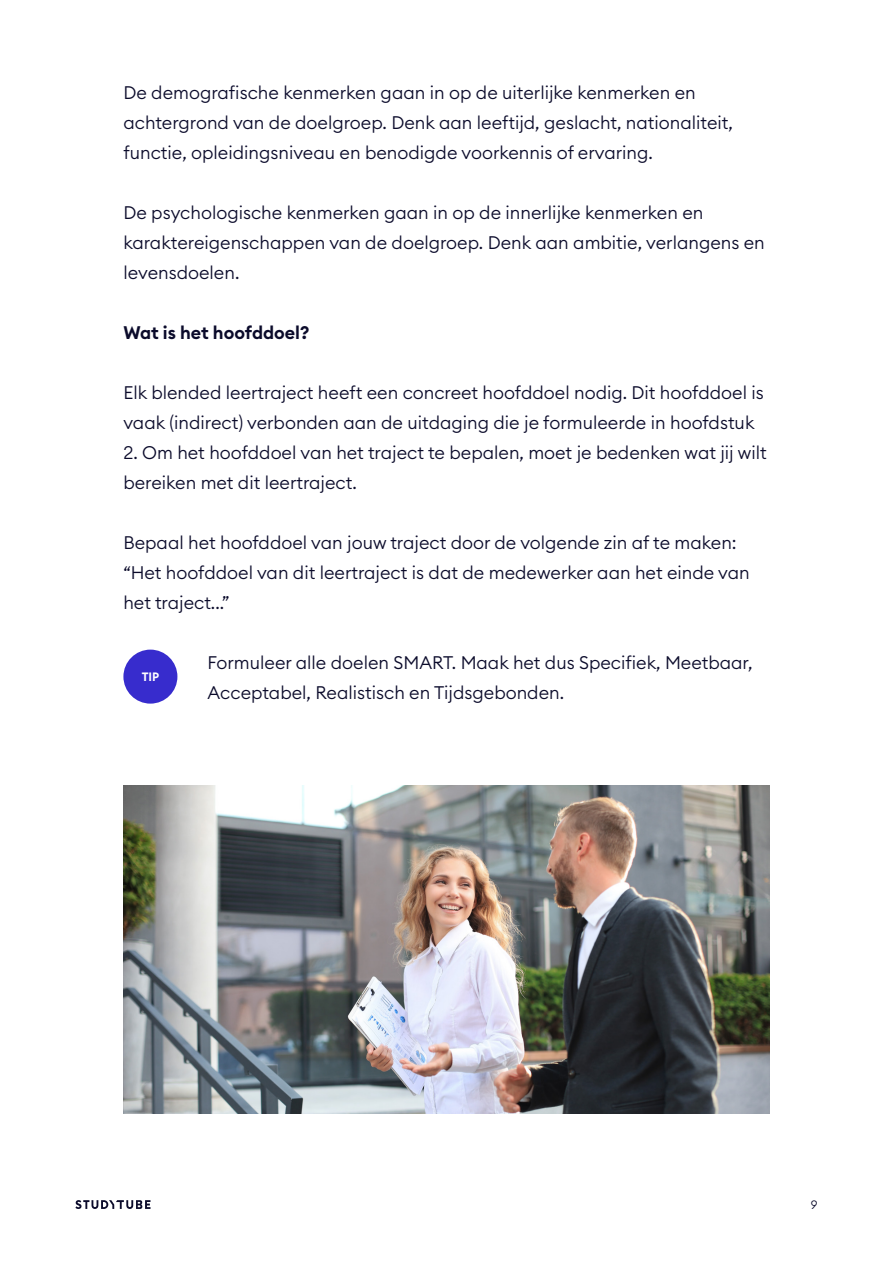
<style>
.page{position:relative;width:893px;height:1263px;background:#fff}
.page>*{position:absolute;margin:0;border:0;box-sizing:border-box;transform-origin:0 0}
.t1{font:300 18px/30px "Euclid Circular B";color:#0b0b2b}
.t2{font:600 18px "Euclid Circular B";color:#0b0b2b}
.t3{font:600 12px "Euclid Circular B";color:#fff}
.t4{font:300 12px "Euclid Circular B";color:#0b0b2b}
</style>
<div class="page">
<svg style="left:75px;top:1200px;width:75px;height:9px"></svg>
<img style="left:123px;top:785px;width:647px;height:329px">
<div style="left:123px;top:650px;width:54px;height:54px;background:#372ccd;border-radius:50%"></div>
<p class="t1" style="left:123px;top:77px;width:611px">De demografische kenmerken gaan in op de uiterlijke kenmerken en achtergrond van de doelgroep. Denk aan leeftijd, geslacht, nationaliteit, functie, opleidingsniveau en benodigde voorkennis of ervaring.</p>
<p class="t1" style="left:123px;top:197px;width:643px">De psychologische kenmerken gaan in op de innerlijke kenmerken en karaktereigenschappen van de doelgroep. Denk aan ambitie, verlangens en levensdoelen.</p>
<p class="t2" style="left:123px;top:321px;width:188px">Wat is het hoofddoel?</p>
<p class="t1" style="left:123px;top:377px;width:642px">Elk blended leertraject heeft een concreet hoofddoel nodig. Dit hoofddoel is vaak (indirect) verbonden aan de uitdaging die je formuleerde in hoofdstuk</p>
<p class="t1" style="left:123px;top:437px;width:645px">2. Om het hoofddoel van het traject te bepalen, moet je bedenken wat jij wilt bereiken met dit leertraject.</p>
<p class="t1" style="left:123px;top:527px;width:615px">Bepaal het hoofddoel van jouw traject door de volgende zin af te maken:</p>
<p class="t1" style="left:123px;top:557px;width:628px">“Het hoofddoel van dit leertraject is dat de medewerker aan het einde van het traject...”</p>
<p class="t3" style="left:142px;top:669px;width:19px">TIP</p>
<p class="t1" style="left:208px;top:647px;width:546px">Formuleer alle doelen SMART. Maak het dus Specifiek, Meetbaar,<br>Acceptabel, Realistisch en Tijdsgebonden.</p>
<p class="t4" style="left:811px;top:1197px;width:8px">9</p>
</div>
